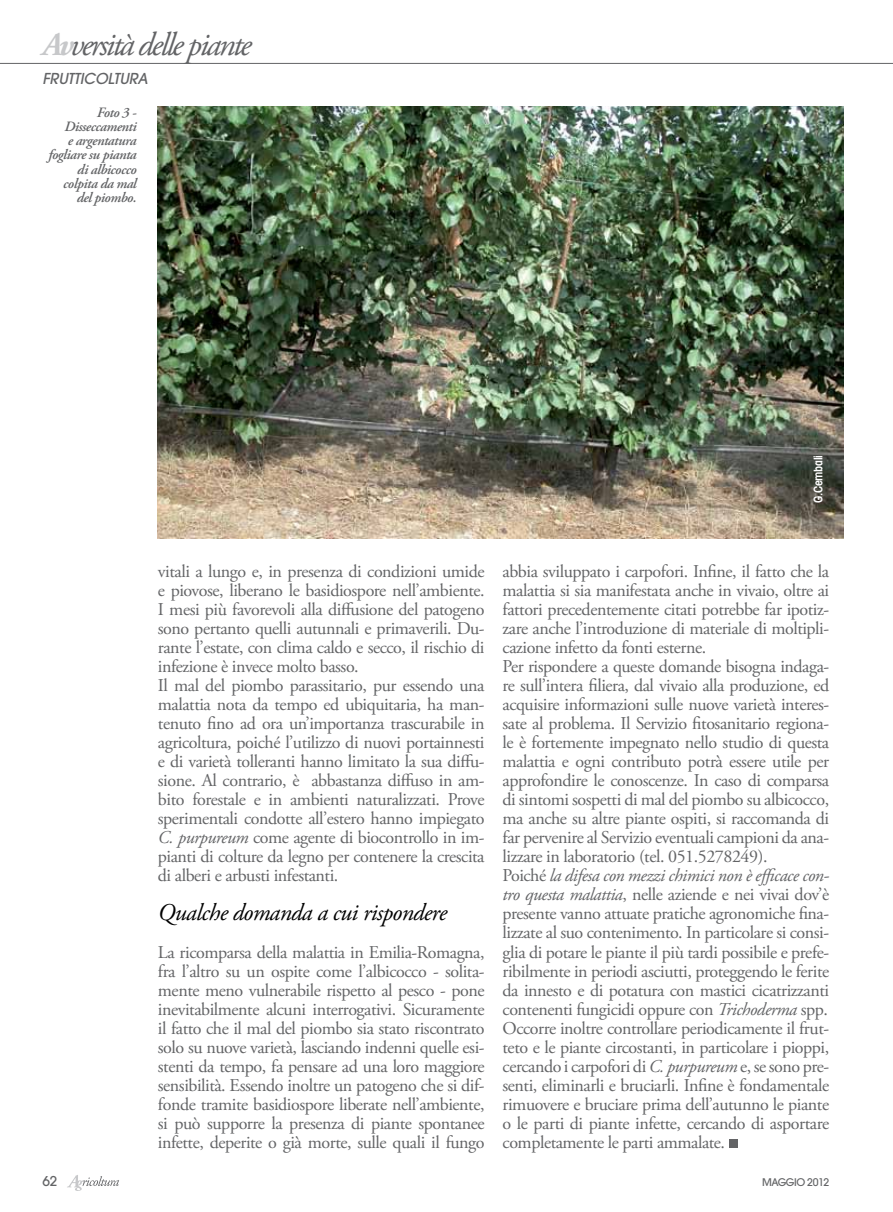
<style>
.page{position:relative;width:893px;height:1212px;background:#fff}
.page>*{position:absolute;margin:0;border:0;box-sizing:border-box;transform-origin:0 0}
.t1{font:italic 33px "Adobe Garamond Pro";letter-spacing:-.07em;color:#636466}
.t2{font:italic 24px "Adobe Garamond Pro";letter-spacing:-.025em;color:#000}
.t3{font:18px/19px "Adobe Garamond Pro";letter-spacing:-.025em;color:#636466}
.t4{font:italic 500 15px "Avant Garde";letter-spacing:-.01em;color:#636466}
.t5{font:italic 600 14.25px/14.2px "Adobe Garamond Pro";letter-spacing:-.03em;color:#636466;text-align:right}
.t6{font:500 13.5px "Avant Garde";color:#636466}
.t7{font:600 condensed 12px "Avant Garde";letter-spacing:-.03em;color:#fff}
.t8{font:500 10.5px "Avant Garde";letter-spacing:-.045em;color:#636466}
.s1{font-weight:700;color:#c7c8ca}
.s2{font-style:italic}
</style>
<div class="page">
<img style="left:158px;top:106px;width:685px;height:432px">
<hr style="left:0;top:63px;width:893px;height:1px;background:#636466">
<svg style="left:67px;top:1175px;width:52px;height:16px"></svg>
<div style="left:729px;top:1140px;width:8px;height:8px;background:#636466"></div>
<h1 class="t1" style="left:43px;top:24px;width:211px"><span class="s1">Av</span>versità delle piante</h1>
<p class="t4" style="left:43px;top:69px;width:107px">FRUTTICOLTURA</p>
<p class="t5" style="left:48px;top:106px;width:90px">Foto 3 -<br>Disseccamenti<br>e argentatura fogliare su pianta di albicocco colpita da mal del piombo.</p>
<p class="t7" style="left:811px;top:503px;width:49px;rotate:-90deg">G.Cembali</p>
<p class="t3" style="left:158px;top:562px;width:328px">vitali a lungo e, in presenza di condizioni umide e piovose, liberano le basidiospore nell’ambiente.<br>I mesi più favorevoli alla diffusione del patogeno sono pertanto quelli autunnali e primaverili. Du&shy;rante l’estate, con clima caldo e secco, il rischio di infezione è invece molto basso.<br>Il mal del piombo parassitario, pur essendo una malattia nota da tempo ed ubiquitaria, ha man&shy;tenuto fino ad ora un’importanza trascurabile in agricoltura, poiché l’utilizzo di nuovi portainnesti e di varietà tolleranti hanno limitato la sua diffu&shy;sione. Al contrario, è abbastanza diffuso in am&shy;bito forestale e in ambienti naturalizzati. Prove sperimentali condotte all’estero hanno impiegato <span class="s2">C. purpureum</span> come agente di biocontrollo in im&shy;pianti di colture da legno per contenere la crescita di alberi e arbusti infestanti.</p>
<h2 class="t2" style="left:158px;top:897px;width:291px">Qualche domanda a cui rispondere</h2>
<p class="t3" style="left:158px;top:943px;width:328px;text-align:justify">La ricomparsa della malattia in Emilia-Romagna, fra l’altro su un ospite come l’albicocco - solita&shy;mente meno vulnerabile rispetto al pesco - pone inevitabilmente alcuni interrogativi. Sicuramente il fatto che il mal del piombo sia stato riscontrato solo su nuove varietà, lasciando indenni quelle esi&shy;stenti da tempo, fa pensare ad una loro maggiore sensibilità. Essendo inoltre un patogeno che si dif&shy;fonde tramite basidiospore liberate nell’ambiente, si può supporre la presenza di piante spontanee infette, deperite o già morte, sulle quali il fungo</p>
<p class="t3" style="left:503px;top:562px;width:328px">abbia sviluppato i carpofori. Infine, il fatto che la malattia si sia manifestata anche in vivaio, oltre ai fattori precedentemente citati potrebbe far ipotiz&shy;zare anche l’introduzione di materiale di moltipli&shy;cazione infetto da fonti esterne.<br>Per rispondere a queste domande bisogna indaga&shy;re sull’intera filiera, dal vivaio alla produzione, ed acquisire informazioni sulle nuove varietà interes&shy;sate al problema. Il Servizio fitosanitario regiona&shy;le è fortemente impegnato nello studio di questa malattia e ogni contributo potrà essere utile per approfondire le conoscenze. In caso di comparsa di sintomi sospetti di mal del piombo su albicocco, ma anche su altre piante ospiti, si raccomanda di far pervenire al Servizio eventuali campioni da ana&shy;lizzare in laboratorio (tel. 051.5278249).<br>Poiché <span class="s2">la difesa con mezzi chimici non è efficace con&shy;tro questa malattia</span>, nelle aziende e nei vivai dov’è presente vanno attuate pratiche agronomiche fina&shy;lizzate al suo contenimento. In particolare si consi&shy;glia di potare le piante il più tardi possibile e prefe&shy;ribilmente in periodi asciutti, proteggendo le ferite da innesto e di potatura con mastici cicatrizzanti contenenti fungicidi oppure con <span class="s2">Trichoderma</span> spp.<br>Occorre inoltre controllare periodicamente il frut&shy;teto e le piante circostanti, in particolare i pioppi, cercando i carpofori di <span class="s2">C. purpureum</span> e, se sono pre&shy;senti, eliminarli e bruciarli. Infine è fondamentale rimuovere e bruciare prima dell’autunno le piante o le parti di piante infette, cercando di asportare completamente le parti ammalate.</p>
<p class="t6" style="left:43px;top:1173px;width:16px">62</p>
<p class="t8" style="left:762px;top:1176px;width:69px">MAGGIO 2012</p>
</div>
